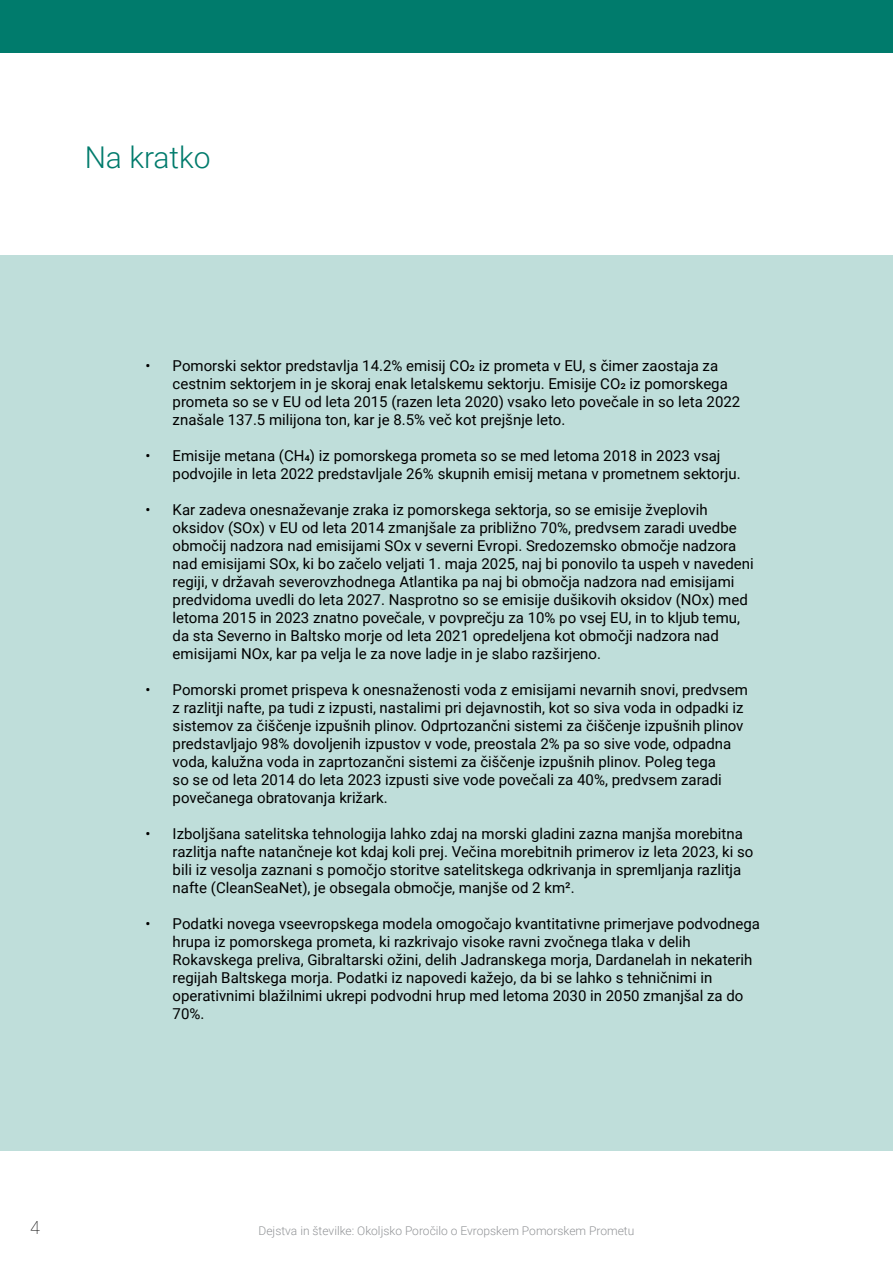
<style>
.page{position:relative;width:893px;height:1263px;background:#fff}
.page>*{position:absolute;margin:0;border:0;box-sizing:border-box;transform-origin:0 0}
.t1{font:300 30px "Roboto";color:#007b6c}
.t2{font:100 18px "Roboto";color:#000}
.t3{font:15px/18px "Roboto";color:#000}
.t4{font:300 12px "Roboto";color:#939598}
</style>
<div class="page">
<div style="left:0;top:0;width:893px;height:53px;background:#007b6c"></div>
<div style="left:0;top:255px;width:893px;height:895px;background:#bfdeda"></div>
<h1 class="t1" style="left:85px;top:136px;width:128px">Na kratko</h1>
<p class="t3" style="left:173px;top:356px;width:569px;text-indent:-27px">• Pomorski sektor predstavlja 14.2% emisij CO2 iz prometa v EU, s čimer zaostaja za cestnim sektorjem in je skoraj enak letalskemu sektorju. Emisije CO2 iz pomorskega prometa so se v EU od leta 2015 (razen leta 2020) vsako leto povečale in so leta 2022 znašale 137.5 milijona ton, kar je 8.5% več kot prejšnje leto.</p>
<p class="t3" style="left:173px;top:446px;width:570px;text-indent:-27px">• Emisije metana (CH4) iz pomorskega prometa so se med letoma 2018 in 2023 vsaj podvojile in leta 2022 predstavljale 26% skupnih emisij metana v prometnem sektorju.</p>
<p class="t3" style="left:173px;top:500px;width:583px;text-indent:-27px">• Kar zadeva onesnaževanje zraka iz pomorskega sektorja, so se emisije žveplovih oksidov (SOx) v EU od leta 2014 zmanjšale za približno 70%, predvsem zaradi uvedbe območij nadzora nad emisijami SOx v severni Evropi. Sredozemsko območje nadzora nad emisijami SOx, ki bo začelo veljati 1. maja 2025, naj bi ponovilo ta uspeh v navedeni regiji, v državah severovzhodnega Atlantika pa naj bi območja nadzora nad emisijami predvidoma uvedli do leta 2027. Nasprotno so se emisije dušikovih oksidov (NOx) med letoma 2015 in 2023 znatno povečale, v povprečju za 10% po vsej EU, in to kljub temu, da sta Severno in Baltsko morje od leta 2021 opredeljena kot območji nadzora nad emisijami NOx, kar pa velja le za nove ladje in je slabo razširjeno.</p>
<p class="t3" style="left:173px;top:680px;width:577px;text-indent:-27px">• Pomorski promet prispeva k onesnaženosti voda z emisijami nevarnih snovi, predvsem z razlitji nafte, pa tudi z izpusti, nastalimi pri dejavnostih, kot so siva voda in odpadki iz sistemov za čiščenje izpušnih plinov. Odprtozančni sistemi za čiščenje izpušnih plinov predstavljajo 98% dovoljenih izpustov v vode, preostala 2% pa so sive vode, odpadna voda, kalužna voda in zaprtozančni sistemi za čiščenje izpušnih plinov. Poleg tega<br>so se od leta 2014 do leta 2023 izpusti sive vode povečali za 40%, predvsem zaradi povečanega obratovanja križark.</p>
<p class="t3" style="left:173px;top:824px;width:582px;text-indent:-27px">• Izboljšana satelitska tehnologija lahko zdaj na morski gladini zazna manjša morebitna razlitja nafte natančneje kot kdaj koli prej. Večina morebitnih primerov iz leta 2023, ki so bili iz vesolja zaznani s pomočjo storitve satelitskega odkrivanja in spremljanja razlitja nafte (CleanSeaNet), je obsegala območje, manjše od 2 km².</p>
<p class="t3" style="left:173px;top:914px;width:589px;text-indent:-27px">• Podatki novega vseevropskega modela omogočajo kvantitativne primerjave podvodnega hrupa iz pomorskega prometa, ki razkrivajo visoke ravni zvočnega tlaka v delih Rokavskega preliva, Gibraltarski ožini, delih Jadranskega morja, Dardanelah in nekaterih regijah Baltskega morja. Podatki iz napovedi kažejo, da bi se lahko s tehničnimi in operativnimi blažilnimi ukrepi podvodni hrup med letoma 2030 in 2050 zmanjšal za do 70%.</p>
<p class="t2" style="left:30px;top:1214px;width:11px">4</p>
<p class="t4" style="left:259px;top:1223px;width:377px">Dejstva in številke: Okoljsko Poročilo o Evropskem Pomorskem Prometu</p>
</div>
